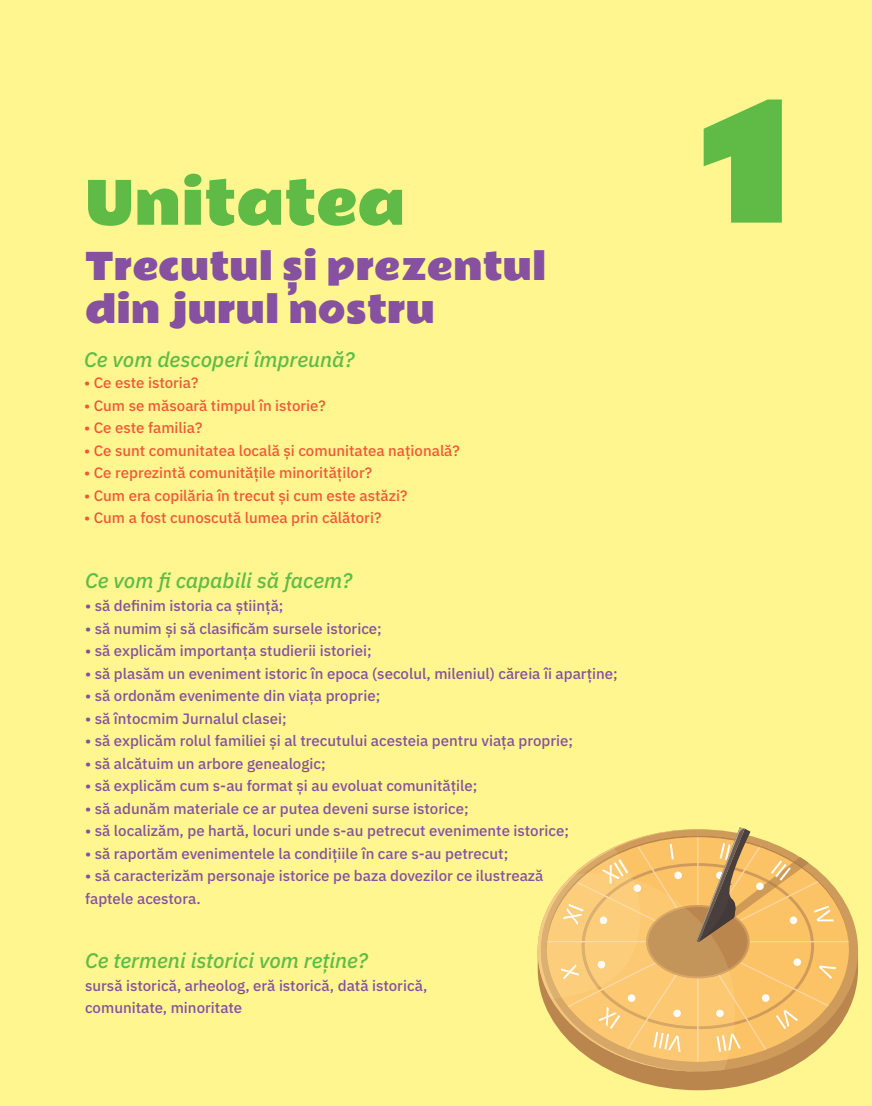
<style>
.page{position:relative;width:872px;height:1106px;background:#fff690}
.page>*{position:absolute;margin:0;border:0;box-sizing:border-box;transform-origin:0 0}
.t1{font:157.8px "Rammetto One ROCE";color:#60bb46}
.t2{font:57.45px "Rammetto One ROCE";color:#60bb46}
.t3{font:36px/43.2px "Rammetto One ROCE";color:#8551a0}
.t4{font:italic 500 21px "IBM Plex Sans";color:#60bb46}
.t5{font:500 15px/22.5px "IBM Plex Sans";color:#8551a0}
.t6{font:500 15px "IBM Plex Sans";color:#f05937}
</style>
<div class="page">
<svg style="left:611px;top:910px;width:247px;height:180px"></svg>
<svg style="left:538px;top:827px;width:311px;height:244px"></svg>
<h2 class="t2" style="left:85px;top:156px;width:322px">Unitatea</h2>
<h3 class="t3" style="left:85px;top:244px;width:463px">Trecutul și prezentul din jurul nostru</h3>
<h3 class="t4" style="left:84px;top:342px;width:272px">Ce vom descoperi împreună?</h3>
<p class="t6" style="left:84px;top:371px;width:116px">• Ce este istoria?</p>
<p class="t6" style="left:84px;top:394px;width:243px">• Cum se măsoară timpul în istorie?</p>
<p class="t6" style="left:84px;top:416px;width:120px">• Ce este familia?</p>
<p class="t6" style="left:84px;top:439px;width:377px">• Ce sunt comunitatea locală și comunitatea națională?</p>
<p class="t6" style="left:84px;top:461px;width:290px">• Ce reprezintă comunitățile minorităților?</p>
<p class="t6" style="left:84px;top:484px;width:325px">• Cum era copilăria în trecut și cum este astăzi?</p>
<p class="t6" style="left:84px;top:506px;width:299px">• Cum a fost cunoscută lumea prin călători?</p>
<h3 class="t4" style="left:85px;top:564px;width:269px">Ce vom fi capabili să facem?</h3>
<p class="t5" style="left:85px;top:593px;width:200px">• să definim istoria ca știință;</p>
<p class="t5" style="left:85px;top:615px;width:298px">• să numim și să clasificăm sursele istorice;</p>
<p class="t5" style="left:85px;top:638px;width:288px">• să explicăm importanța studierii istoriei;</p>
<p class="t5" style="left:85px;top:660px;width:534px">• să plasăm un eveniment istoric în epoca (secolul, mileniul) căreia îi aparține;</p>
<p class="t5" style="left:85px;top:683px;width:297px">• să ordonăm evenimente din viața proprie;</p>
<p class="t5" style="left:85px;top:705px;width:203px">• să întocmim Jurnalul clasei;</p>
<p class="t5" style="left:85px;top:728px;width:489px">• să explicăm rolul familiei și al trecutului acesteia pentru viața proprie;</p>
<p class="t5" style="left:85px;top:750px;width:242px">• să alcătuim un arbore genealogic;</p>
<p class="t5" style="left:85px;top:773px;width:394px">• să explicăm cum s-au format și au evoluat comunitățile;</p>
<p class="t5" style="left:85px;top:795px;width:385px">• să adunăm materiale ce ar putea deveni surse istorice;</p>
<p class="t5" style="left:85px;top:818px;width:485px">• să localizăm, pe hartă, locuri unde s-au petrecut evenimente istorice;</p>
<p class="t5" style="left:85px;top:840px;width:425px">• să raportăm evenimentele la condițiile în care s-au petrecut;</p>
<p class="t5" style="left:85px;top:863px;width:460px">• să caracterizăm personaje istorice pe baza dovezilor ce ilustrează faptele acestora.</p>
<h3 class="t4" style="left:85px;top:944px;width:284px">Ce termeni istorici vom reține?</h3>
<p class="t5" style="left:85px;top:972px;width:344px">sursă istorică, arheolog, eră istorică, dată istorică, comunitate, minoritate</p>
<h1 class="t1" style="left:702px;top:35px;width:91px">1</h1>
</div>
